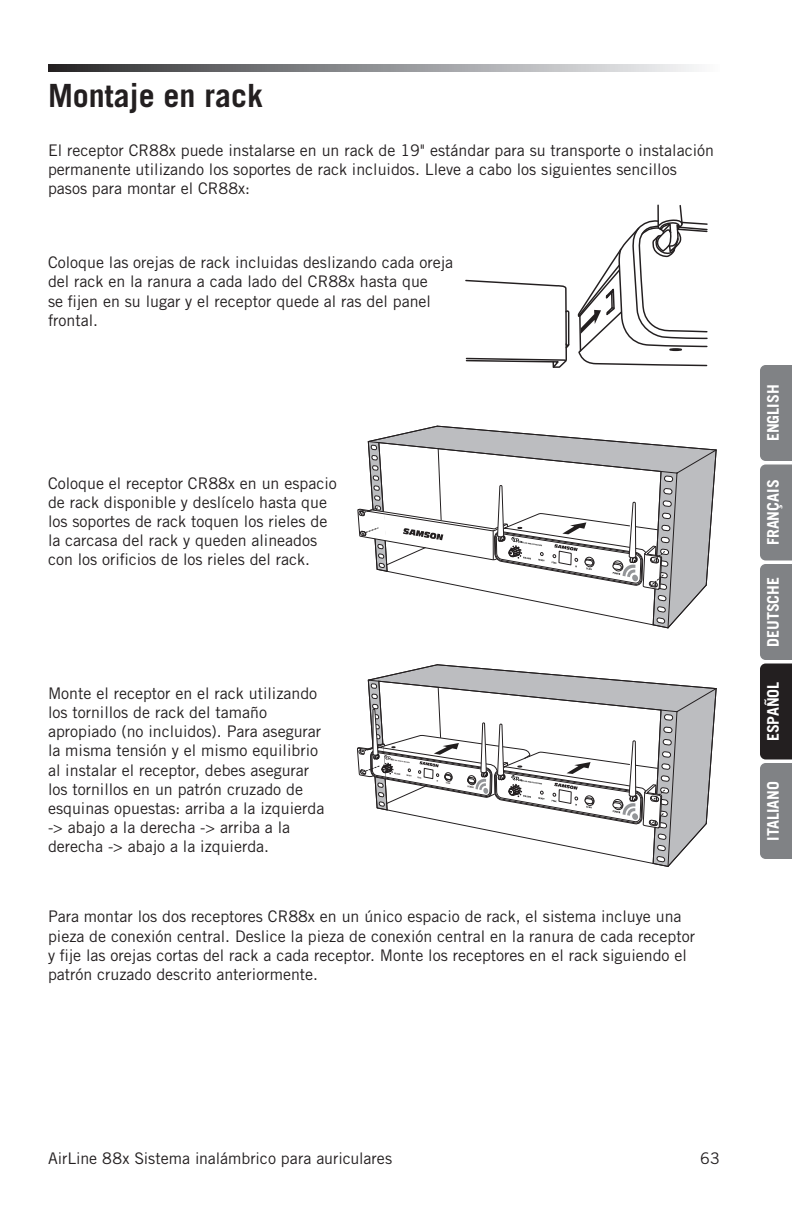
<style>
.page{position:relative;width:792px;height:1224px;background:#fff}
.page>*{position:absolute;margin:0;border:0;box-sizing:border-box;transform-origin:0 0}
.t1{font:700 32px "Trade Gothic LT Std";color:#231f20}
.t2{font:16px/19.2px "Trade Gothic LT Std";color:#231f20}
.t3{font:700 16px "Trade Gothic LT Std";color:#fff}
</style>
<div class="page">
<svg style="left:357px;top:426px;width:360px;height:203px"></svg>
<svg style="left:357px;top:664px;width:360px;height:203px"></svg>
<svg style="left:465px;top:204px;width:243px;height:164px"></svg>
<svg style="left:48px;top:64px;width:649px;height:8px;background:#8e8f91"></svg>
<svg style="left:760px;top:365px;width:32px;height:494px;background:#727275"></svg>
<h1 class="t1" style="left:48px;top:76px;width:217px">Montaje en rack</h1>
<p class="t2" style="left:48px;top:140px;width:668px">El receptor CR88x puede instalarse en un rack de 19" estándar para su transporte o instalación permanente utilizando los soportes de rack incluidos. Lleve a cabo los siguientes sencillos pasos para montar el CR88x:</p>
<p class="t2" style="left:48px;top:253px;width:407px">Coloque las orejas de rack incluidas deslizando cada oreja del rack en la ranura a cada lado del CR88x hasta que<br>se fijen en su lugar y el receptor quede al ras del panel frontal.</p>
<p class="t2" style="left:48px;top:473px;width:290px">Coloque el receptor CR88x en un espacio de rack disponible y deslícelo hasta que los soportes de rack toquen los rieles de la carcasa del rack y queden alineados con los orificios de los rieles del rack.</p>
<p class="t2" style="left:48px;top:683px;width:278px">Monte el receptor en el rack utilizando los tornillos de rack del tamaño apropiado (no incluidos). Para asegurar la misma tensión y el mismo equilibrio al instalar el receptor, debes asegurar los tornillos en un patrón cruzado de esquinas opuestas: arriba a la izquierda -&gt; abajo a la derecha -&gt; arriba a la derecha -&gt; abajo a la izquierda.</p>
<p class="t2" style="left:48px;top:907px;width:649px">Para montar los dos receptores CR88x en un único espacio de rack, el sistema incluye una pieza de conexión central. Deslice la pieza de conexión central en la ranura de cada receptor y fije las orejas cortas del rack a cada receptor. Monte los receptores en el rack siguiendo el patrón cruzado descrito anteriormente.</p>
<p class="t3" style="left:763px;top:441px;width:58px;rotate:-90deg">ENGLISH</p>
<p class="t3" style="left:763px;top:545px;width:67px;rotate:-90deg">FRANÇAIS</p>
<p class="t3" style="left:763px;top:647px;width:72px;rotate:-90deg">DEUTSCHE</p>
<p class="t3" style="left:763px;top:741px;width:61px;rotate:-90deg">ESPAÑOL</p>
<p class="t3" style="left:763px;top:841px;width:61px;rotate:-90deg">ITALIANO</p>
<p class="t2" style="left:48px;top:1148px;width:346px">AirLine 88x Sistema inalámbrico para auriculares</p>
<p class="t2" style="left:700px;top:1148px;width:21px">63</p>
</div>
